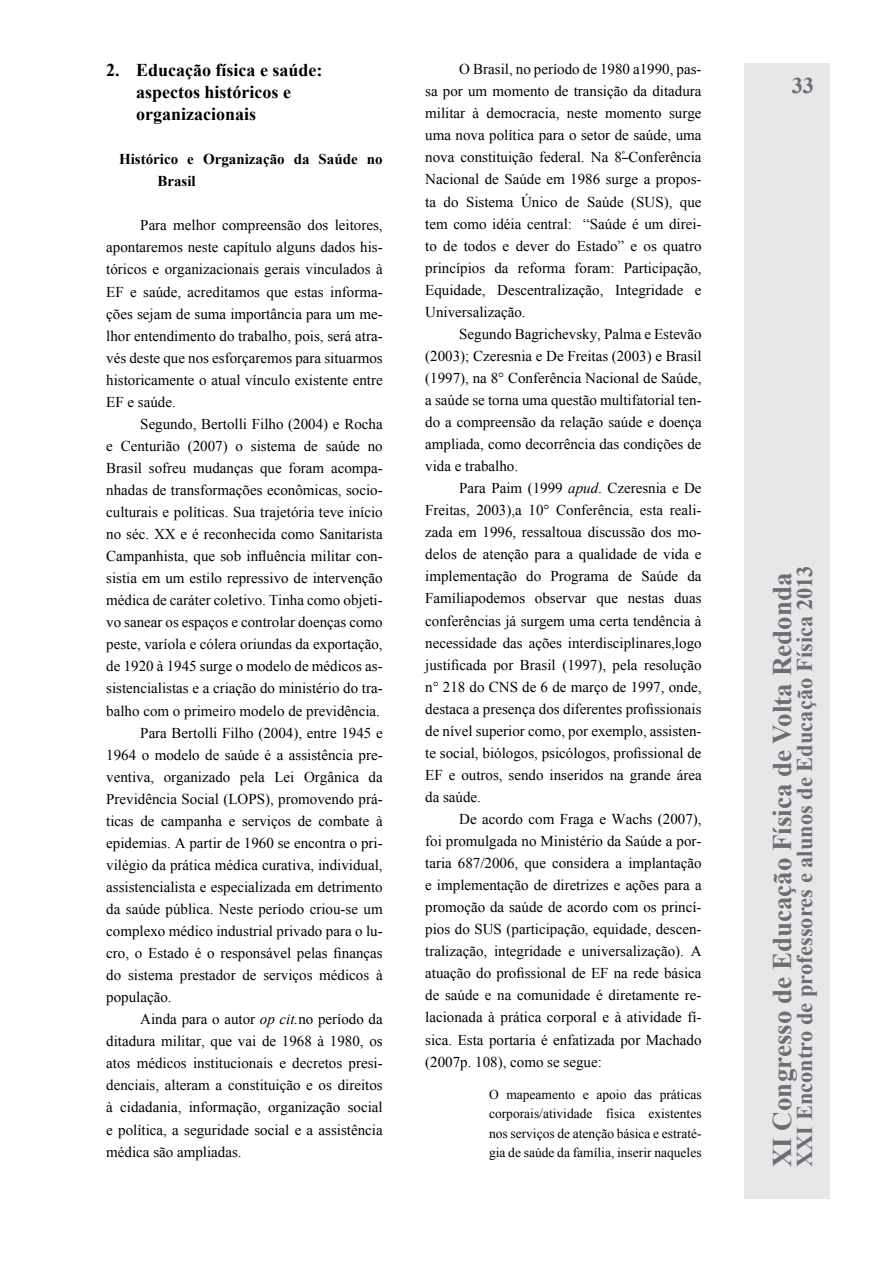
<style>
.page{position:relative;width:893px;height:1263px;background:#fff}
.page>*{position:absolute;margin:0;border:0;box-sizing:border-box;transform-origin:0 0}
.t1{font:700 27px "Times New Roman";color:#6d6e71}
.t2{font:700 22.5px "Times New Roman";color:#6d6e71}
.t3{font:700 18px/22px "Times New Roman";color:#000}
.TEXTO_CORRIDO{font:15px/22px "Times New Roman";color:#000;text-align:justify}
.subtitulos{font:700 15px/22px "Times New Roman";color:#000}
.CITAÇÃO{font:13.5px/19.5px "Times New Roman";color:#000;text-align:justify}
.s1{font-style:italic}
</style>
<div class="page">
<div style="left:744px;top:64px;width:85px;height:1135px;background:#e6e7e8"></div>
<p class="t3" style="left:136px;top:58px;width:188px;text-indent:-30px">2. Educação física e saúde: aspectos históricos e organizacionais</p>
<p class="subtitulos" style="left:157px;top:148px;width:227px;text-indent:-38px">Histórico e Organização da Saúde no<br>Brasil</p>
<p class="TEXTO_CORRIDO" style="left:106px;top:214px;width:278px;text-indent:34px">Para melhor compreensão dos leitores, apontaremos neste capítulo alguns dados his&shy;tóricos e organizacionais gerais vinculados à EF e saúde, acreditamos que estas informa&shy;ções sejam de suma importância para um me&shy;lhor entendimento do trabalho, pois, será atra&shy;vés deste que nos esforçaremos para situarmos historicamente o atual vínculo existente entre EF e saúde.</p>
<p class="TEXTO_CORRIDO" style="left:106px;top:412px;width:278px;text-indent:34px">Segundo, Bertolli Filho (2004) e Rocha e Centurião (2007) o sistema de saúde no Brasil sofreu mudanças que foram acompa&shy;nhadas de transformações econômicas, socio&shy;culturais e políticas. Sua trajetória teve início no séc. XX e é reconhecida como Sanitarista Campanhista, que sob influência militar con&shy;sistia em um estilo repressivo de intervenção médica de caráter coletivo. Tinha como objeti&shy;vo sanear os espaços e controlar doenças como peste, varíola e cólera oriundas da exportação, de 1920 à 1945 surge o modelo de médicos as&shy;sistencialistas e a criação do ministério do tra&shy;balho com o primeiro modelo de previdência.</p>
<p class="TEXTO_CORRIDO" style="left:106px;top:721px;width:278px;text-indent:34px">Para Bertolli Filho (2004), entre 1945 e 1964 o modelo de saúde é a assistência pre&shy;ventiva, organizado pela Lei Orgânica da Previdência Social (LOPS), promovendo prá&shy;ticas de campanha e serviços de combate à epidemias. A partir de 1960 se encontra o pri&shy;vilégio da prática médica curativa, individual, assistencialista e especializada em detrimento da saúde pública. Neste período criou-se um complexo médico industrial privado para o lu&shy;cro, o Estado é o responsável pelas finanças do sistema prestador de serviços médicos à população.</p>
<p class="TEXTO_CORRIDO" style="left:106px;top:1008px;width:278px;text-indent:34px">Ainda para o autor <span class="s1">op cit.</span>no período da ditadura militar, que vai de 1968 à 1980, os atos médicos institucionais e decretos presi&shy;denciais, alteram a constituição e os direitos à cidadania, informação, organização social e política, a seguridade social e a assistência médica são ampliadas.</p>
<p class="TEXTO_CORRIDO" style="left:425px;top:58px;width:278px;text-indent:34px">O Brasil, no período de 1980 a1990, pas&shy;sa por um momento de transição da ditadura militar à democracia, neste momento surge uma nova política para o setor de saúde, uma nova constituição federal. Na 8<sup>º</sup> Conferência Nacional de Saúde em 1986 surge a propos&shy;ta do Sistema Único de Saúde (SUS), que tem como idéia central: “Saúde é um direi&shy;to de todos e dever do Estado” e os quatro princípios da reforma foram: Participação, Equidade, Descentralização, Integridade e Universalização.</p>
<p class="TEXTO_CORRIDO" style="left:425px;top:323px;width:278px;text-indent:34px">Segundo Bagrichevsky, Palma e Estevão (2003); Czeresnia e De Freitas (2003) e Brasil (1997), na 8° Conferência Nacional de Saúde, a saúde se torna uma questão multifatorial ten&shy;do a compreensão da relação saúde e doença ampliada, como decorrência das condições de vida e trabalho.</p>
<p class="TEXTO_CORRIDO" style="left:425px;top:477px;width:278px;text-indent:34px">Para Paim (1999 <span class="s1">apud</span>. Czeresnia e De Freitas, 2003),a 10° Conferência, esta reali&shy;zada em 1996, ressaltoua discussão dos mo&shy;delos de atenção para a qualidade de vida e implementação do Programa de Saúde da Famíliapodemos observar que nestas duas conferências já surgem uma certa tendência à necessidade das ações interdisciplinares,logo justificada por Brasil (1997), pela resolução n° 218 do CNS de 6 de março de 1997, onde, destaca a presença dos diferentes profissionais de nível superior como, por exemplo, assisten&shy;te social, biólogos, psicólogos, profissional de EF e outros, sendo inseridos na grande área da saúde.</p>
<p class="TEXTO_CORRIDO" style="left:425px;top:808px;width:278px;text-indent:34px">De acordo com Fraga e Wachs (2007), foi promulgada no Ministério da Saúde a por&shy;taria 687/2006, que considera a implantação e implementação de diretrizes e ações para a promoção da saúde de acordo com os princí&shy;pios do SUS (participação, equidade, descen&shy;tralização, integridade e universalização). A atuação do profissional de EF na rede básica de saúde e na comunidade é diretamente re&shy;lacionada à prática corporal e à atividade fí&shy;sica. Esta portaria é enfatizada por Machado (2007p. 108), como se segue:</p>
<p class="CITAÇÃO" style="left:489px;top:1084px;width:214px">O mapeamento e apoio das práticas corporais/atividade física existentes nos serviços de atenção básica e estraté&shy;gia de saúde da família, inserir naqueles</p>
<h2 class="t2" style="left:792px;top:70px;width:24px">33</h2>
<h1 class="t1" style="left:763px;top:1167px;width:596px;rotate:-90deg">XI Congresso de Educação Física de Volta Redonda</h1>
<h2 class="t2" style="left:789px;top:1167px;width:603px;rotate:-90deg">XXI Encontro de professores e alunos de Educação Física 2013</h2>
</div>
